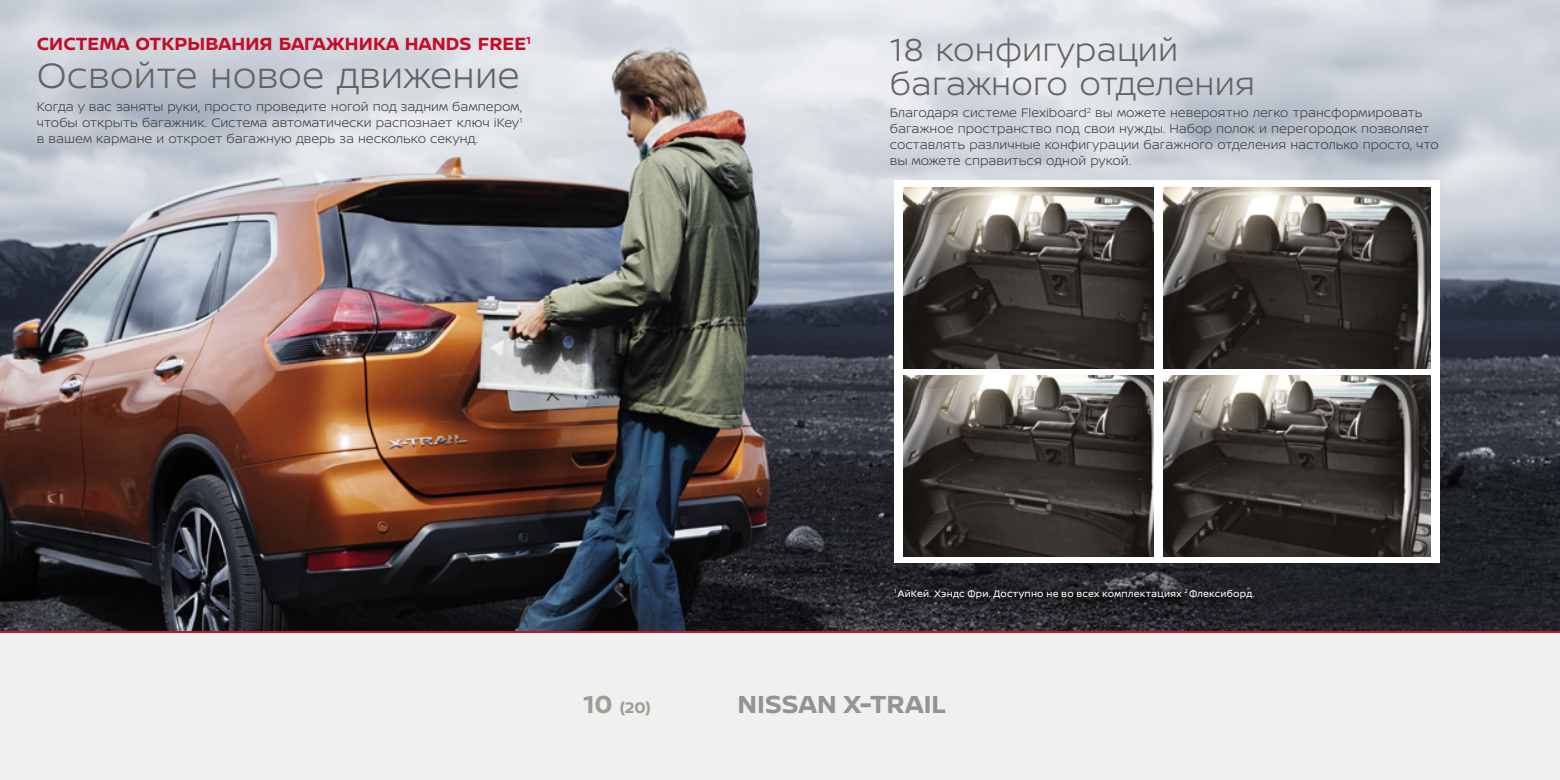
<style>
.page{position:relative;width:1560px;height:780px;background:#fff}
.page>*{position:absolute;margin:0;border:0;box-sizing:border-box;transform-origin:0 0}
.t1{font:300 37.5px "Nissan Brand";letter-spacing:.005em;color:#646363}
.t2{font:300 33.75px/33.8px "Nissan Brand";letter-spacing:.005em;color:#646363}
.t3{font:700 26.25px "Nissan Brand";letter-spacing:.005em;color:#929493}
.t4{font:700 18.75px "Nissan Brand";letter-spacing:.005em;color:#c40e29}
.t5{font:700 16.25px "Nissan Brand";color:#9f9d99}
.t6{font:300 13.12px/15.8px "Nissan Brand";color:#3c3c3b;text-align:justify}
.t7{font:10px "Nissan Brand";letter-spacing:.02em;color:#fff}
.s1{font-size:26.25px}
</style>
<div class="page">
<img style="left:0;top:0;width:1559px;height:631px">
<div style="left:894px;top:180px;width:545px;height:383px;background:#fff"></div>
<img style="left:903px;top:375px;width:250px;height:181px">
<img style="left:1163px;top:375px;width:266px;height:181px">
<img style="left:1163px;top:187px;width:266px;height:181px">
<img style="left:903px;top:187px;width:250px;height:181px">
<div style="left:894px;top:588px;width:366px;height:17px;background:#000;opacity:.75"></div>
<div style="left:0;top:631px;width:1559px;height:16px;background:#bd1731"></div>
<div style="left:0;top:633px;width:1559px;height:147px;background:#f0f0ef"></div>
<h3 class="t4" style="left:37px;top:30px;width:496px">СИСТЕМА ОТКРЫВАНИЯ БАГАЖНИКА HANDS FREE<sup>1</sup></h3>
<h1 class="t1" style="left:37px;top:49px;width:484px">Освойте новое движение</h1>
<p class="t6" style="left:37px;top:98px;width:487px">Когда у вас заняты руки, просто проведите ногой под задним бампером, чтобы открыть багажник. Система автоматически распознает ключ iKey<sup>1 </sup>в вашем кармане и откроет багажную дверь за несколько секунд.</p>
<h2 class="t2" style="left:889px;top:31px;width:366px">18 конфигураций багажного отделения</h2>
<p class="t6" style="left:889px;top:105px;width:550px;text-align:left">Благодаря системе Flexiboard<sup>2</sup> вы можете невероятно легко трансформировать багажное пространство под свои нужды. Набор полок и перегородок позволяет составлять различные конфигурации багажного отделения настолько просто, что вы можете справиться одной рукой.</p>
<p class="t7" style="left:894px;top:586px;width:362px"><sup>1</sup> AйКей. Хэндс Фри. Доступно не во всех комплектациях <sup>2</sup> Флексиборд.</p>
<p class="t5" style="left:583px;top:696px;width:69px"><span class="s1">10</span> (20)</p>
<h3 class="t3" style="left:737px;top:685px;width:210px">NISSAN X-TRAIL</h3>
</div>
